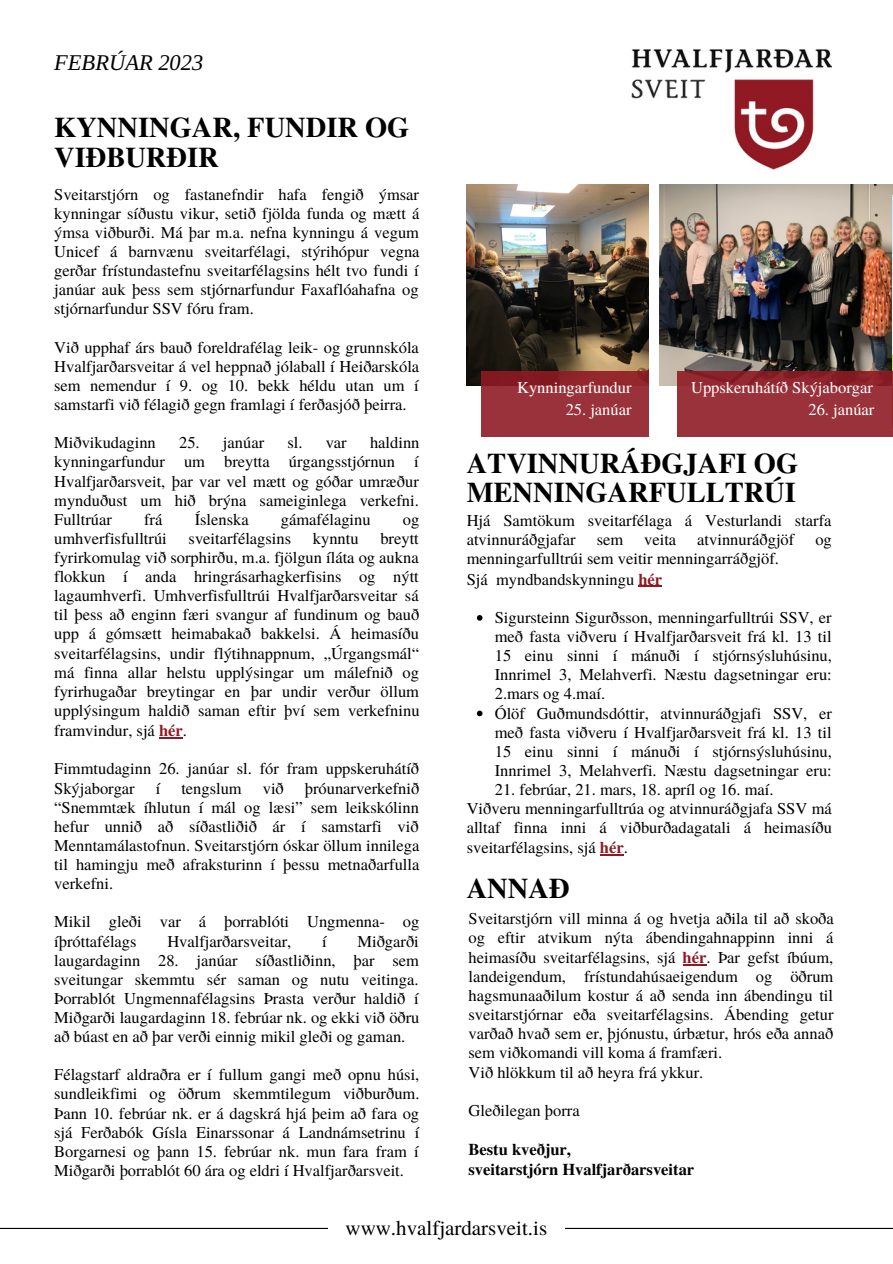
<style>
.page{position:relative;width:893px;height:1264px;background:#fff}
.page>*{position:absolute;margin:0;border:0;box-sizing:border-box;transform-origin:0 0}
.t1{font:700 28.5px/29.2px "Te X Gyre Termes";color:#000}
.t2{font:italic 22.5px "Libra Serif Modern";color:#000}
.t3{font:21px "Te X Gyre Termes";color:#000}
.t4{font:16.5px/19px "Te X Gyre Termes";color:#000;text-align:justify}
.t5{font:16.5px "Te X Gyre Termes";color:#fff}
.t6{font:700 16.5px/20.2px "Te X Gyre Termes";color:#000}
.s1{font-weight:700;color:#8f1a24}
</style>
<div class="page">
<hr style="left:0;top:1227px;width:328px;height:1px;background:#000">
<hr style="left:565px;top:1227px;width:327px;height:1px;background:#000">
<img style="left:631px;top:49px;width:200px;height:121px">
<img style="left:659px;top:185px;width:233px;height:200px">
<img style="left:466px;top:185px;width:183px;height:200px">
<svg style="left:481px;top:371px;width:168px;height:65px;background:#962d36"></svg>
<img style="left:892px;top:196px;width:1px;height:230px">
<svg style="left:159px;top:737px;width:24px;height:1px"></svg>
<svg style="left:477px;top:615px;width:5px;height:5px"></svg>
<svg style="left:477px;top:710px;width:5px;height:6px"></svg>
<svg style="left:638px;top:586px;width:24px;height:1px"></svg>
<svg style="left:600px;top:854px;width:23px;height:1px"></svg>
<svg style="left:683px;top:964px;width:23px;height:1px"></svg>
<svg style="left:677px;top:371px;width:215px;height:65px;background:#962e37"></svg>
<h2 class="t2" style="left:54px;top:50px;width:151px">FEBRÚAR 2023</h2>
<h1 class="t1" style="left:54px;top:112px;width:357px">KYNNINGAR, FUNDIR OG<br>VIÐBURÐIR</h1>
<p class="t4" style="left:54px;top:184px;width:367px">Sveitarstjórn og fastanefndir hafa fengið ýmsar kynningar síðustu vikur, setið fjölda funda og mætt á ýmsa viðburði. Má þar m.a. nefna kynningu á vegum Unicef á barnvænu sveitarfélagi, stýrihópur vegna gerðar frístundastefnu sveitarfélagsins hélt tvo fundi í janúar auk þess sem stjórnarfundur Faxaflóahafna og stjórnarfundur SSV fóru fram.</p>
<p class="t4" style="left:54px;top:337px;width:366px">Við upphaf árs bauð foreldrafélag leik- og grunnskóla Hvalfjarðarsveitar á vel heppnað jólaball í Heiðarskóla sem nemendur í 9. og 10. bekk héldu utan um í samstarfi við félagið gegn framlagi í ferðasjóð þeirra.</p>
<p class="t4" style="left:54px;top:432px;width:103px">Miðvikudaginn</p>
<p class="t4" style="left:179px;top:432px;width:86px">25. janúar</p>
<p class="t4" style="left:287px;top:432px;width:61px">sl. var</p>
<p class="t4" style="left:54px;top:432px;width:367px;text-indent:316px">haldinn kynningarfundur um breytta úrgangsstjórnun í Hvalfjarðarsveit, þar var vel mætt og góðar umræður mynduðust um hið brýna sameiginlega verkefni.<br>Fulltrúar</p>
<p class="t4" style="left:144px;top:509px;width:20px">frá</p>
<p class="t4" style="left:195px;top:509px;width:55px">Íslenska</p>
<p class="t4" style="left:281px;top:509px;width:91px">gámafélaginu</p>
<p class="t4" style="left:403px;top:509px;width:18px">og</p>
<p class="t4" style="left:54px;top:528px;width:114px">umhverfisfulltrúi</p>
<p class="t4" style="left:188px;top:528px;width:104px">sveitarfélagsins</p>
<p class="t4" style="left:313px;top:528px;width:47px">kynntu</p>
<p class="t4" style="left:54px;top:528px;width:367px;text-indent:326px">breytt fyrirkomulag við sorphirðu, m.a. fjölgun íláta og aukna flokkun í anda hringrásarhagkerfisins og nýtt lagaumhverfi. Umhverfisfulltrúi Hvalfjarðarsveitar sá til þess að enginn færi svangur af fundinum og bauð upp á gómsætt heimabakað bakkelsi. Á heimasíðu sveitarfélagsins, undir flýtihnappnum, „Úrgangsmál“ má finna allar helstu upplýsingar um málefnið og fyrirhugaðar breytingar en þar undir verður öllum upplýsingum haldið saman eftir því sem verkefninu framvindur, sjá <span class="s1">hér</span>.</p>
<p class="t4" style="left:54px;top:758px;width:366px">Fimmtudaginn 26. janúar sl. fór fram uppskeruhátíð<br>Skýjaborgar</p>
<p class="t4" style="left:54px;top:777px;width:366px;text-indent:250px">þróunarverkefnið “Snemmtæk íhlutun í mál og læsi” sem leikskólinn hefur unnið að síðastliðið ár í samstarfi við Menntamálastofnun. Sveitarstjórn óskar öllum innilega til hamingju með afraksturinn í þessu metnaðarfulla verkefni.</p>
<p class="t4" style="left:54px;top:911px;width:367px">Mikil gleði var á þorrablóti Ungmenna- og íþróttafélags</p>
<p class="t4" style="left:156px;top:777px;width:6px">í</p>
<p class="t4" style="left:181px;top:777px;width:62px">tengslum</p>
<p class="t4" style="left:263px;top:777px;width:23px">við</p>
<p class="t4" style="left:54px;top:930px;width:367px;text-indent:303px">Miðgarði laugardaginn 28. janúar síðastliðinn, þar sem sveitungar skemmtu sér saman og nutu veitinga.<br>Þorrablót Ungmennafélagsins Þrasta verður haldið í Miðgarði laugardaginn 18. febrúar nk. og ekki við öðru að búast en að þar verði einnig mikil gleði og gaman.</p>
<p class="t4" style="left:54px;top:1064px;width:367px">Félagstarf aldraðra er í fullum gangi með opnu húsi, sundleikfimi og öðrum skemmtilegum viðburðum.<br>Þann 10. febrúar nk. er á dagskrá hjá þeim að fara og sjá Ferðabók Gísla Einarssonar á Landnámsetrinu í Borgarnesi og þann 15. febrúar nk. mun fara fram í Miðgarði þorrablót 60 ára og eldri í Hvalfjarðarsveit.</p>
<p class="t4" style="left:167px;top:930px;width:125px">Hvalfjarðarsveitar,</p>
<p class="t4" style="left:322px;top:930px;width:6px">í</p>
<p class="t5" style="left:517px;top:375px;width:116px">Kynningarfundur</p>
<p class="t5" style="left:565px;top:398px;width:67px">25. janúar</p>
<p class="t5" style="left:691px;top:375px;width:183px">Uppskeruhátíð Skýjaborgar</p>
<p class="t5" style="left:808px;top:398px;width:67px">26. janúar</p>
<h1 class="t1" style="left:466px;top:447px;width:333px">ATVINNURÁÐGJAFI OG<br>MENNINGARFULLTRÚI</h1>
<p class="t4" style="left:466px;top:510px;width:366px">Hjá Samtökum sveitarfélaga á Vesturlandi starfa atvinnuráðgjafar</p>
<p class="t4" style="left:596px;top:529px;width:28px">sem</p>
<p class="t4" style="left:644px;top:529px;width:34px">veita</p>
<p class="t4" style="left:697px;top:529px;width:99px">atvinnuráðgjöf</p>
<p class="t4" style="left:815px;top:529px;width:18px">og</p>
<p class="t4" style="left:466px;top:548px;width:314px;line-height:20.2px">menningarfulltrúi sem veitir menningarráðgjöf.<br>Sjá myndbandskynningu <span class="s1">hér</span></p>
<p class="t4" style="left:494px;top:607px;width:338px;text-align:left">Sigursteinn Sigurðsson, menningarfulltrúi SSV, er með fasta viðveru í Hvalfjarðarsveit frá kl. 13 til 15 einu sinni í mánuði í stjórnsýsluhúsinu, Innrimel 3, Melahverfi. Næstu dagsetningar eru:<br>2.mars og 4.maí.<br>Ólöf Guðmundsdóttir, atvinnuráðgjafi SSV, er með fasta viðveru í Hvalfjarðarsveit frá kl. 13 til 15 einu sinni í mánuði í stjórnsýsluhúsinu, Innrimel 3, Melahverfi. Næstu dagsetningar eru:</p>
<p class="t4" style="left:494px;top:779px;width:280px">21. febrúar, 21. mars, 18. apríl og 16. maí.</p>
<p class="t4" style="left:466px;top:798px;width:367px;line-height:19.6px">Viðveru menningarfulltrúa og atvinnuráðgjafa SSV má alltaf finna inni á viðburðadagatali á heimasíðu sveitarfélagsins, sjá <span class="s1">hér</span>.</p>
<h1 class="t1" style="left:466px;top:872px;width:104px">ANNAÐ</h1>
<p class="t4" style="left:468px;top:907px;width:367px;text-align:left">Sveitarstjórn vill minna á og hvetja aðila til að skoða og eftir atvikum nýta ábendingahnappinn inni á heimasíðu sveitarfélagsins, sjá <span class="s1">hér</span>. Þar gefst íbúum, landeigendum, frístundahúsaeigendum og öðrum hagsmunaaðilum kostur á að senda inn ábendingu til sveitarstjórnar eða sveitarfélagsins. Ábending getur varðað hvað sem er, þjónustu, úrbætur, hrós eða annað sem viðkomandi vill koma á framfæri.<br>Við hlökkum til að heyra frá ykkur.</p>
<p class="t4" style="left:468px;top:1099px;width:113px">Gleðilegan þorra</p>
<p class="t6" style="left:468px;top:1138px;width:227px">Bestu kveðjur,<br>sveitarstjórn Hvalfjarðarsveitar</p>
<p class="t3" style="left:345px;top:1212px;width:203px">www.hvalfjardarsveit.is</p>
</div>
